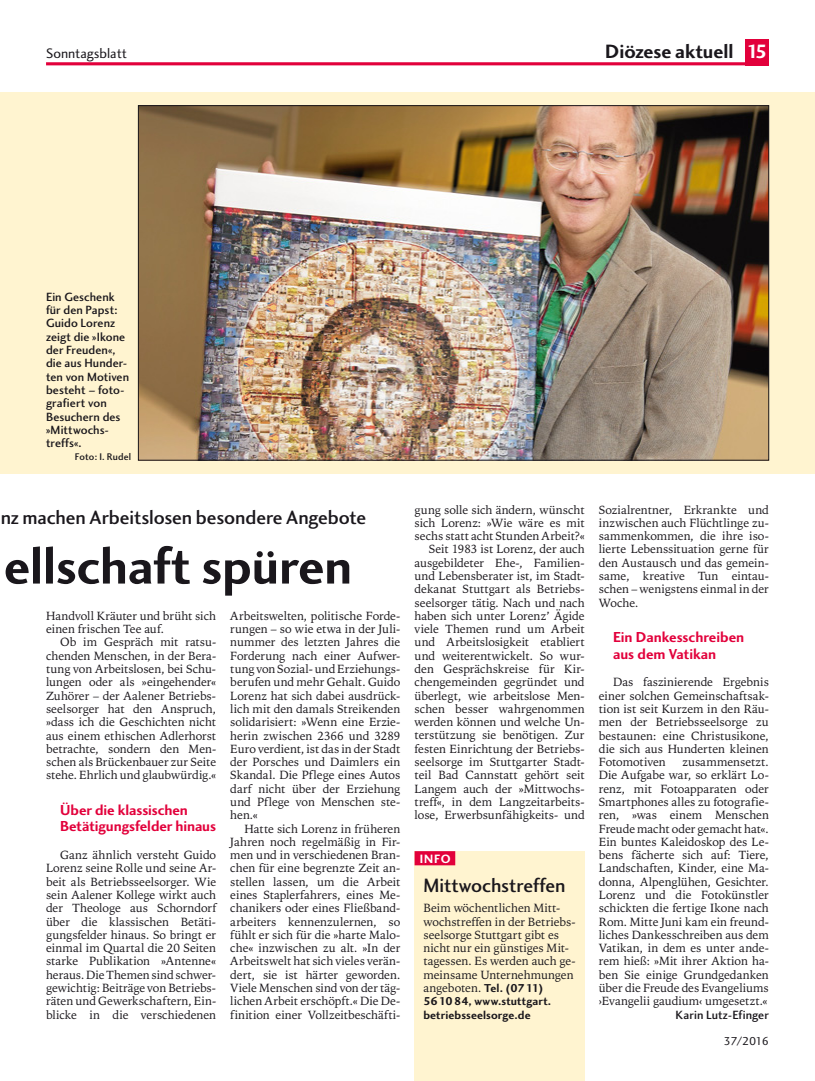
<style>
.page{position:relative;width:815px;height:1081px;background:#fff}
.page>*{position:absolute;margin:0;border:0;box-sizing:border-box;transform-origin:0 0}
.t1{font:52.5px "Charlotte Sans Bold Plain";letter-spacing:-.005em;color:#1a171c}
.t2{font:20px "Charlotte Sans Medium Plain";letter-spacing:-.005em;color:#1a171c}
.t3{font:20px "Charlotte Sans Bold Plain";color:#1a171c}
.t4{font:15px/16.2px "Charlotte Sans Bold Plain";letter-spacing:-.005em;color:#e2003b}
.t5{font:14.25px "Charlotte Sans Book Plain";color:#1a171c}
.t6{font:12.5px "Charlotte Sans Bold Plain";color:#fff}
.t7{font:12.38px/13.2px "Charlotte Sans Medium Plain";letter-spacing:.005em;color:#1a171c}
.t8{font:11.88px/13.2px "Iowan Old Style BT";color:#1a171c;text-align:justify}
.t9{font:11.88px/13.2px "Charlotte Sans Bold Plain";letter-spacing:.01em;color:#1a171c}
.t10{font:11.88px "Charlotte Sans Book Plain";letter-spacing:-.055em;color:#1a171c}
.t11{font:10px "Charlotte Sans Medium Plain";letter-spacing:.005em;color:#1a171c}
.s1{font-family:"KS Pagina";color:#fff}
.s2{font-family:"Charlotte Sans Bold Plain"}
</style>
<div class="page">
<div style="left:0;top:92px;width:815px;height:382px;background:#fff4d0"></div>
<img style="left:140px;top:107px;width:627px;height:351px">
<div style="left:415px;top:851px;width:170px;height:230px;background:#fff4d0"></div>
<div style="left:415px;top:851px;width:40px;height:14px;background:#e2003b"></div>
<hr style="left:46px;top:62px;width:723px;height:3px;background:#e2003b">
<div style="left:745px;top:39px;width:24px;height:26px;background:#e2003b"></div>
<p class="t5" style="left:46px;top:45px;width:82px">Sonntagsblatt</p>
<h2 class="t3" style="left:605px;top:39px;width:162px">Diözese aktuell <span class="s1">15</span></h2>
<p class="t7" style="left:46px;top:290px;width:85px">Ein Geschenk für den Papst:<br>Guido Lorenz zeigt die »Ikone der Freuden«, die aus Hunder&shy;ten von Motiven besteht – foto&shy;grafiert von<br>Besuchern des »Mittwochs&shy;treffs«.</p>
<p class="t11" style="left:75px;top:451px;width:58px">Foto: I. Rudel</p>
<h2 class="t2" style="left:1px;top:505px;width:367px">nz machen Arbeitslosen besondere Angebote</h2>
<h1 class="t1" style="left:4px;top:535px;width:350px">ellschaft spüren</h1>
<p class="t8" style="left:46px;top:609px;width:172px">Handvoll Kräuter und brüht sich einen frischen Tee auf.</p>
<p class="t8" style="left:46px;top:635px;width:172px;text-indent:14px">Ob im Gespräch mit ratsu&shy;chenden Menschen, in der Bera&shy;tung von Arbeitslosen, bei Schu&shy;lungen oder als »eingehender« Zuhörer – der Aalener Betriebs&shy;seelsorger hat den Anspruch, »dass ich die Geschichten nicht aus einem ethischen Adlerhorst betrachte, sondern den Men&shy;schen als Brückenbauer zur Seite stehe. Ehrlich und glaubwürdig.«</p>
<p class="t4" style="left:60px;top:802px;width:157px">Über die klassischen<br>Betätigungsfelder hinaus</p>
<p class="t8" style="left:46px;top:848px;width:172px;text-indent:14px">Ganz ähnlich versteht Guido Lorenz seine Rolle und seine Ar&shy;beit als Betriebsseelsorger. Wie sein Aalener Kollege wirkt auch der Theologe aus Schorndorf über die klassischen Betäti&shy;gungsfelder hinaus. So bringt er einmal im Quartal die 20 Seiten starke Publikation »Antenne« heraus. Die Themen sind schwer&shy;gewichtig: Beiträge von Betriebs&shy;räten und Gewerkschaftern, Ein&shy;blicke in die verschiedenen</p>
<p class="t8" style="left:230px;top:609px;width:172px">Arbeitswelten, politische Forde&shy;rungen – so wie etwa in der Juli&shy;nummer des letzten Jahres die Forderung nach einer Aufwer&shy;tung von Sozial- und Erziehungs&shy;berufen und mehr Gehalt. Guido Lorenz hat sich dabei ausdrück&shy;lich mit den damals Streikenden solidarisiert: »Wenn eine Erzie&shy;herin zwischen 2366 und 3289<br>Euro verdient, ist das in der Stadt der Porsches und Daimlers ein Skandal. Die Pflege eines Autos darf nicht über der Erziehung und Pflege von Menschen ste&shy;hen.«</p>
<p class="t8" style="left:230px;top:821px;width:172px;text-indent:14px">Hatte sich Lorenz in früheren Jahren noch regelmäßig in Fir&shy;men und in verschiedenen Bran&shy;chen für eine begrenzte Zeit an&shy;stellen lassen, um die Arbeit eines Staplerfahrers, eines Me&shy;chanikers oder eines Fließband&shy;arbeiters kennenzulernen, so fühlt er sich für die »harte Malo&shy;che« inzwischen zu alt. »In der Arbeitswelt hat sich vieles verän&shy;dert, sie ist härter geworden.<br>Viele Menschen sind von der täg&shy;lichen Arbeit erschöpft.« Die De&shy;finition einer Vollzeitbeschäfti-</p>
<p class="t8" style="left:415px;top:503px;width:172px;text-align:right">gung solle sich ändern, wünscht sich Lorenz: »Wie wäre es mit sechs statt acht Stunden Arbeit?«<br>Seit 1983 ist Lorenz, der auch ausgebildeter Ehe-, Familien&shy;und Lebensberater ist, im Stadt&shy;dekanat Stuttgart als Betriebs&shy;seelsorger tätig. Nach und nach haben sich unter Lorenz’ Ägide viele Themen rund um Arbeit und Arbeitslosigkeit etabliert und weiterentwickelt. So wur&shy;den Gesprächskreise für Kir&shy;chengemeinden gegründet und überlegt, wie arbeitslose Men&shy;schen besser wahrgenommen werden können und welche Un&shy;terstützung sie benötigen. Zur festen Einrichtung der Betriebs&shy;seelsorge im Stuttgarter Stadt&shy;teil Bad Cannstatt gehört seit<br>Langem auch der »Mittwochs&shy;treff«, in dem Langzeitarbeits&shy;lose, Erwerbs unfähigkeits- und</p>
<p class="t8" style="left:599px;top:503px;width:172px">Sozialrentner, Erkrankte und inzwischen auch Flüchtlinge zu&shy;sammenkommen, die ihre iso&shy;lierte Lebenssituation gerne für den Austausch und das gemein&shy;same, kreative Tun eintau&shy;schen – wenigstens einmal in der Woche.</p>
<p class="t4" style="left:613px;top:629px;width:133px">Ein Dankesschreiben aus dem Vatikan</p>
<p class="t8" style="left:599px;top:675px;width:172px;text-indent:14px">Das faszinierende Ergebnis einer solchen Gemeinschaftsak&shy;tion ist seit Kurzem in den Räu&shy;men der Betriebsseelsorge zu bestaunen: eine Christusikone, die sich aus Hunderten kleinen Fotomotiven</p>
<p class="t8" style="left:599px;top:755px;width:172px;text-indent:84px">zusammensetzt.<br>Die Aufgabe war, so erklärt Lo&shy;renz, mit Fotoapparaten oder Smartphones alles zu fotografie&shy;ren, »was einem Menschen Freude macht oder gemacht hat«.<br>Ein buntes Kaleidoskop des Le&shy;bens fächerte sich auf: Tiere, Landschaften, Kinder, eine Ma&shy;donna, Alpenglühen, Gesichter.<br>Lorenz und die Fotokünstler schickten die fertige Ikone nach Rom. Mitte Juni kam ein freund&shy;liches Dankesschreiben aus dem Vatikan, in dem es unter ande&shy;rem hieß: »Mit ihrer Aktion ha&shy;ben Sie einige Grundgedanken über die Freude des Evangeliums ›Evangelii gaudium‹ umgesetzt.«</p>
<p class="t7" style="left:676px;top:1007px;width:95px">Karin Lutz-Efinger</p>
<p class="t6" style="left:420px;top:851px;width:32px">INFO</p>
<h2 class="t2" style="left:423px;top:874px;width:144px">Mittwochstreffen</h2>
<p class="t8" style="left:423px;top:901px;width:154px;text-align:left">Beim wöchentlichen Mitt&shy;wochstreffen in der Betriebs&shy;seelsorge Stuttgart gibt es nicht nur ein günstiges Mit&shy;tagessen. Es werden auch ge&shy;meinsame Unternehmungen angeboten. <span class="s2">Tel. (07 11)</span></p>
<p class="t9" style="left:423px;top:994px;width:129px">56 10 84, www.stuttgart. betriebsseelsorge.de</p>
<p class="t10" style="left:724px;top:1034px;width:47px">37/2016</p>
</div>
